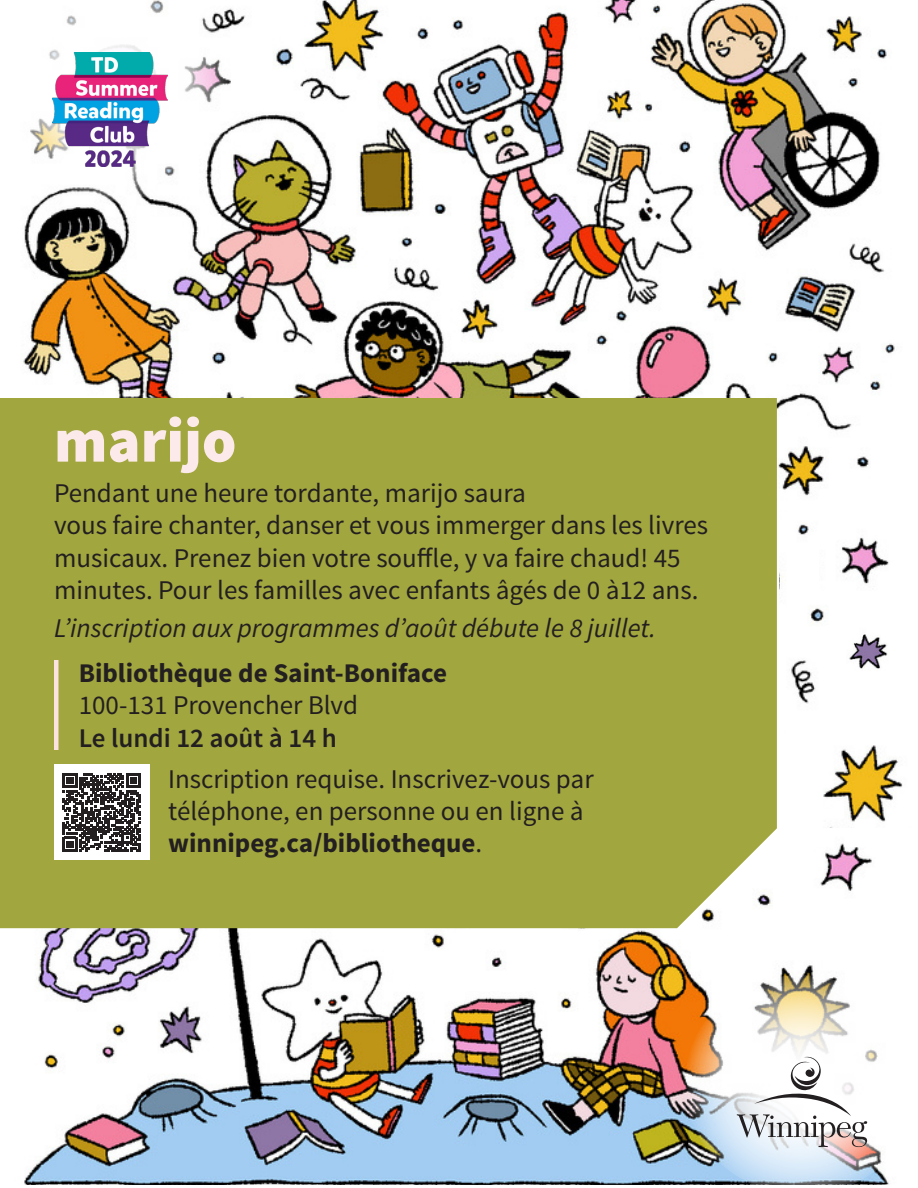
<style>
.page{position:relative;width:918px;height:1188px;background:#fff}
.page>*{position:absolute;margin:0;border:0;box-sizing:border-box;transform-origin:0 0}
.t1{font:900 61.5px "Source Sans Pro";color:#fceaea}
.Branch{font:27px/32.4px "Source Sans Pro";color:#231f20}
.t2{font:italic 27px "Source Sans Pro";color:#231f20}
.Language{font:700 27px "Source Sans Pro";color:#231f20}
.Branch-2{font:600 27px "Source Sans Pro";color:#231f20}
.s1{font-weight:700}
</style>
<div class="page">
<img style="left:11px;top:843px;width:861px;height:342px">
<img style="left:23px;top:0;width:872px;height:496px">
<img style="left:679px;top:970px;width:210px;height:215px">
<div style="left:0;top:398px;width:777px;height:530px;background:#a1a63f"></div>
<svg style="left:23px;top:0;width:216px;height:207px"></svg>
<img style="left:53px;top:53px;width:114px;height:114px">
<hr style="left:54px;top:660px;width:4px;height:90px;background:#fbe3e2">
<div style="left:54px;top:765px;width:95px;height:95px;background:#fff"></div>
<svg style="left:62px;top:773px;width:79px;height:79px"></svg>
<svg style="left:737px;top:1057px;width:130px;height:90px"></svg>
<img style="left:823px;top:745px;width:80px;height:83px">
<svg style="left:781px;top:524px;width:43px;height:180px"></svg>
<img style="left:819px;top:524px;width:70px;height:66px">
<img style="left:849px;top:634px;width:39px;height:35px">
<p class="t1" style="left:54px;top:401px;width:184px">marijo</p>
<p class="Branch" style="left:54px;top:477px;width:656px">Pendant une heure tordante, marijo saura<br>vous faire chanter, danser et vous immerger dans les livres musicaux. Prenez bien votre souffle, y va faire chaud! 45 minutes. Pour les familles avec enfants âgés de 0 à12 ans.</p>
<p class="t2" style="left:54px;top:612px;width:604px">L’inscription aux programmes d’août débute le 8 juillet.</p>
<p class="Language" style="left:79px;top:655px;width:370px">Bibliothèque de Saint-Boniface</p>
<p class="Branch" style="left:79px;top:689px;width:281px">100-131 Provencher Blvd</p>
<p class="Branch-2" style="left:79px;top:721px;width:260px">Le lundi 12 août à 14 h</p>
<p class="Branch" style="left:168px;top:763px;width:427px">Inscription requise. Inscrivez-vous par téléphone, en personne ou en ligne à <span class="s1">winnipeg.ca/bibliotheque</span>.</p>
</div>
